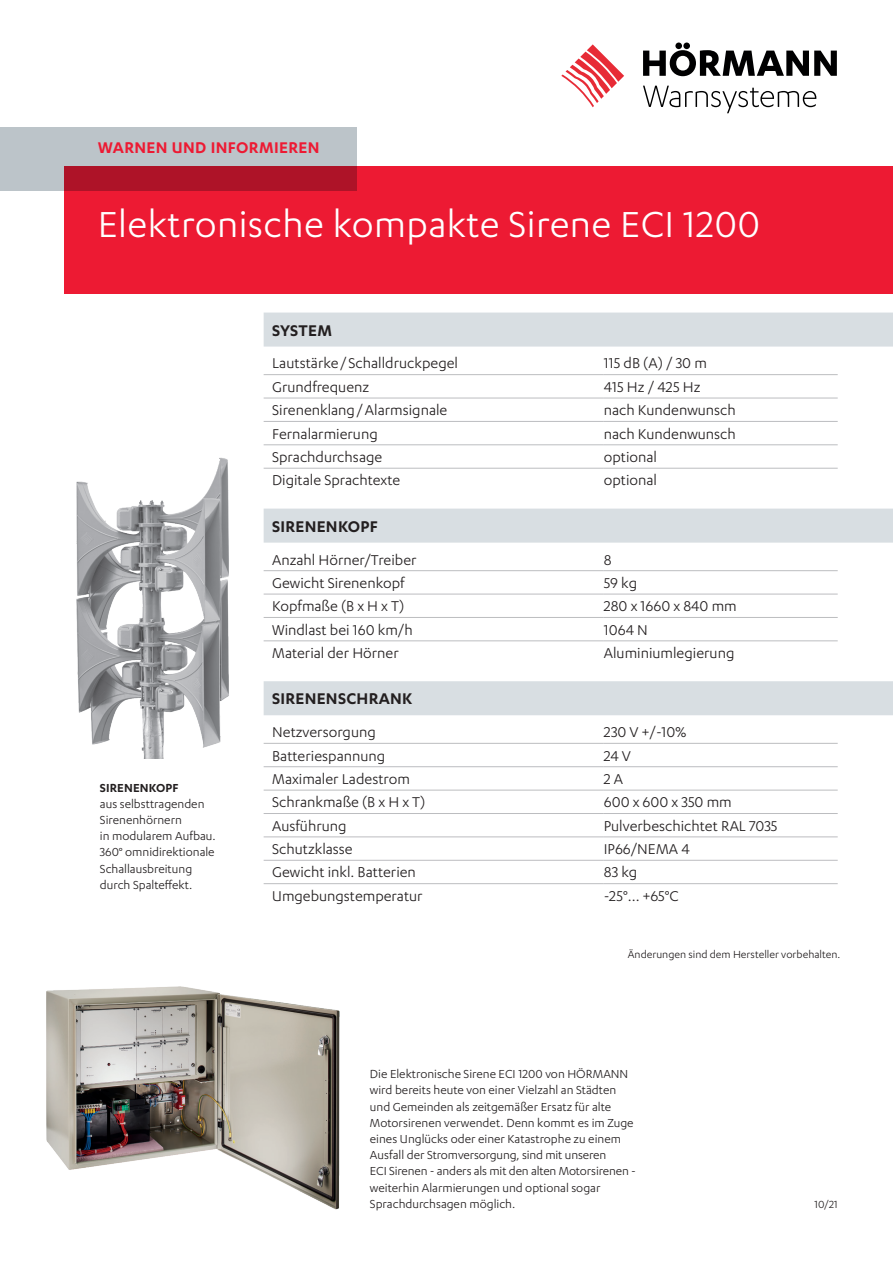
<style>
.page{position:relative;width:893px;height:1263px;background:#fff}
.page>*{position:absolute;margin:0;border:0;box-sizing:border-box;transform-origin:0 0}
.t1{font:42px "Karbon";letter-spacing:.01em;color:#fff}
.t2{font:600 18px "Karbon";letter-spacing:.015em;color:#231f20}
.t3{font:600 18px "Karbon";letter-spacing:.02em;color:#ed1a33}
.t4{font:16.5px "Karbon";color:#231f20}
.t5{font:13.5px/16.2px "Karbon";color:#231f20}
.t6{font:600 13.5px "Karbon";letter-spacing:.01em;color:#231f20}
.t7{font:12px "Karbon";color:#231f20}
</style>
<div class="page">
<div style="left:0;top:128px;width:357px;height:63px;background:#bcc4c9"></div>
<div style="left:64px;top:166px;width:829px;height:127px;background:#ed1a33"></div>
<img style="left:76px;top:457px;width:153px;height:302px">
<img style="left:46px;top:986px;width:294px;height:224px">
<svg style="left:643px;top:43px;width:194px;height:33px"></svg>
<svg style="left:643px;top:86px;width:173px;height:27px"></svg>
<svg style="left:561px;top:44px;width:63px;height:63px"></svg>
<div style="left:264px;top:681px;width:629px;height:34px;background:#d8dee2"></div>
<hr style="left:264px;top:743px;width:340px;height:1px;background:#bcbdc0">
<hr style="left:604px;top:743px;width:234px;height:1px;background:#bcbdc0">
<hr style="left:264px;top:766px;width:340px;height:1px;background:#bcbdc0">
<hr style="left:604px;top:766px;width:234px;height:1px;background:#bcbdc0">
<hr style="left:264px;top:790px;width:340px;height:1px;background:#bcbdc0">
<hr style="left:604px;top:790px;width:234px;height:1px;background:#bcbdc0">
<hr style="left:264px;top:813px;width:340px;height:1px;background:#bcbdc0">
<hr style="left:604px;top:813px;width:234px;height:1px;background:#bcbdc0">
<hr style="left:264px;top:836px;width:340px;height:1px;background:#bcbdc0">
<hr style="left:604px;top:836px;width:234px;height:1px;background:#bcbdc0">
<hr style="left:264px;top:860px;width:340px;height:1px;background:#bcbdc0">
<hr style="left:604px;top:860px;width:234px;height:1px;background:#bcbdc0">
<hr style="left:264px;top:883px;width:340px;height:1px;background:#bcbdc0">
<hr style="left:604px;top:883px;width:234px;height:1px;background:#bcbdc0">
<div style="left:264px;top:509px;width:629px;height:34px;background:#d8dee2"></div>
<hr style="left:264px;top:570px;width:340px;height:1px;background:#bcbdc0">
<hr style="left:604px;top:570px;width:234px;height:1px;background:#bcbdc0">
<hr style="left:264px;top:594px;width:340px;height:1px;background:#bcbdc0">
<hr style="left:604px;top:594px;width:234px;height:1px;background:#bcbdc0">
<hr style="left:264px;top:617px;width:340px;height:1px;background:#bcbdc0">
<hr style="left:604px;top:617px;width:234px;height:1px;background:#bcbdc0">
<hr style="left:264px;top:640px;width:340px;height:1px;background:#bcbdc0">
<hr style="left:604px;top:640px;width:234px;height:1px;background:#bcbdc0">
<div style="left:264px;top:313px;width:629px;height:34px;background:#d8dee2"></div>
<hr style="left:264px;top:374px;width:340px;height:1px;background:#bcbdc0">
<hr style="left:604px;top:374px;width:234px;height:1px;background:#bcbdc0">
<hr style="left:264px;top:398px;width:340px;height:1px;background:#bcbdc0">
<hr style="left:604px;top:398px;width:234px;height:1px;background:#bcbdc0">
<hr style="left:264px;top:421px;width:340px;height:1px;background:#bcbdc0">
<hr style="left:604px;top:421px;width:234px;height:1px;background:#bcbdc0">
<hr style="left:264px;top:444px;width:340px;height:1px;background:#bcbdc0">
<hr style="left:604px;top:444px;width:234px;height:1px;background:#bcbdc0">
<hr style="left:264px;top:468px;width:340px;height:1px;background:#bcbdc0">
<hr style="left:604px;top:468px;width:234px;height:1px;background:#bcbdc0">
<p class="t3" style="left:98px;top:137px;width:223px">WARNEN UND INFORMIEREN</p>
<h1 class="t1" style="left:98px;top:201px;width:664px">Elektronische kompakte Sirene ECI 1200</h1>
<p class="t2" style="left:272px;top:320px;width:62px">SYSTEM</p>
<p class="t4" style="left:272px;top:354px;width:187px">Lautstärke/Schalldruckpegel</p>
<p class="t4" style="left:604px;top:354px;width:105px">115 dB (A) / 30 m</p>
<p class="t4" style="left:272px;top:378px;width:99px">Grundfrequenz</p>
<p class="t4" style="left:604px;top:378px;width:98px">415 Hz / 425 Hz</p>
<p class="t4" style="left:272px;top:401px;width:177px">Sirenenklang/Alarmsignale</p>
<p class="t4" style="left:604px;top:401px;width:133px">nach Kundenwunsch</p>
<p class="t4" style="left:272px;top:425px;width:107px">Fernalarmierung</p>
<p class="t4" style="left:604px;top:425px;width:133px">nach Kundenwunsch</p>
<p class="t4" style="left:272px;top:448px;width:112px">Sprachdurchsage</p>
<p class="t4" style="left:604px;top:448px;width:55px">optional</p>
<p class="t4" style="left:272px;top:471px;width:130px">Digitale Sprachtexte</p>
<p class="t4" style="left:604px;top:471px;width:55px">optional</p>
<p class="t6" style="left:100px;top:780px;width:80px">SIRENENKOPF</p>
<p class="t5" style="left:100px;top:795px;width:117px">aus selbsttragenden<br>Sirenenhörnern<br>in modularem Aufbau.<br>360° omnidirektionale<br>Schallausbreitung durch Spalteffekt.</p>
<p class="t2" style="left:272px;top:516px;width:107px">SIRENENKOPF</p>
<p class="t4" style="left:272px;top:550px;width:146px">Anzahl Hörner/Treiber</p>
<p class="t4" style="left:604px;top:550px;width:9px">8</p>
<p class="t4" style="left:272px;top:574px;width:134px">Gewicht Sirenenkopf</p>
<p class="t4" style="left:604px;top:574px;width:35px">59 kg</p>
<p class="t4" style="left:272px;top:597px;width:134px">Kopfmaße (B x H x T)</p>
<p class="t4" style="left:604px;top:597px;width:134px">280 x 1660 x 840 mm</p>
<p class="t4" style="left:272px;top:621px;width:142px">Windlast bei 160 km/h</p>
<p class="t4" style="left:604px;top:621px;width:46px">1064 N</p>
<p class="t4" style="left:272px;top:644px;width:128px">Material der Hörner</p>
<p class="t4" style="left:604px;top:644px;width:132px">Aluminiumlegierung</p>
<p class="t2" style="left:272px;top:689px;width:142px">SIRENENSCHRANK</p>
<p class="t4" style="left:272px;top:723px;width:105px">Netzversorgung</p>
<p class="t4" style="left:604px;top:723px;width:84px">230 V +/-10%</p>
<p class="t4" style="left:272px;top:746px;width:115px">Batteriespannung</p>
<p class="t4" style="left:604px;top:746px;width:29px">24 V</p>
<p class="t4" style="left:272px;top:770px;width:139px">Maximaler Ladestrom</p>
<p class="t4" style="left:604px;top:770px;width:21px">2 A</p>
<p class="t4" style="left:272px;top:793px;width:155px">Schrankmaße (B x H x T)</p>
<p class="t4" style="left:604px;top:793px;width:129px">600 x 600 x 350 mm</p>
<p class="t4" style="left:272px;top:817px;width:76px">Ausführung</p>
<p class="t4" style="left:604px;top:817px;width:175px">Pulverbeschichtet RAL 7035</p>
<p class="t4" style="left:272px;top:840px;width:82px">Schutzklasse</p>
<p class="t4" style="left:604px;top:840px;width:87px">IP66/NEMA 4</p>
<p class="t4" style="left:272px;top:863px;width:145px">Gewicht inkl. Batterien</p>
<p class="t4" style="left:604px;top:863px;width:35px">83 kg</p>
<p class="t4" style="left:272px;top:887px;width:152px">Umgebungstemperatur</p>
<p class="t4" style="left:604px;top:887px;width:77px">-25°... +65°C</p>
<p class="t7" style="left:628px;top:947px;width:214px">Änderungen sind dem Hersteller vorbehalten.</p>
<p class="t5" style="left:370px;top:1065px;width:268px">Die Elektronische Sirene ECI 1200 von HÖRMANN wird bereits heute von einer Vielzahl an Städten und Gemeinden als zeitgemäßer Ersatz für alte Motorsirenen verwendet. Denn kommt es im Zuge eines Unglücks oder einer Katastrophe zu einem Ausfall der Stromversorgung, sind mit unseren<br>ECI Sirenen - anders als mit den alten Motorsirenen - weiterhin Alarmierungen und optional sogar Sprachdurchsagen möglich.</p>
<p class="t7" style="left:814px;top:1197px;width:25px">10/21</p>
</div>
